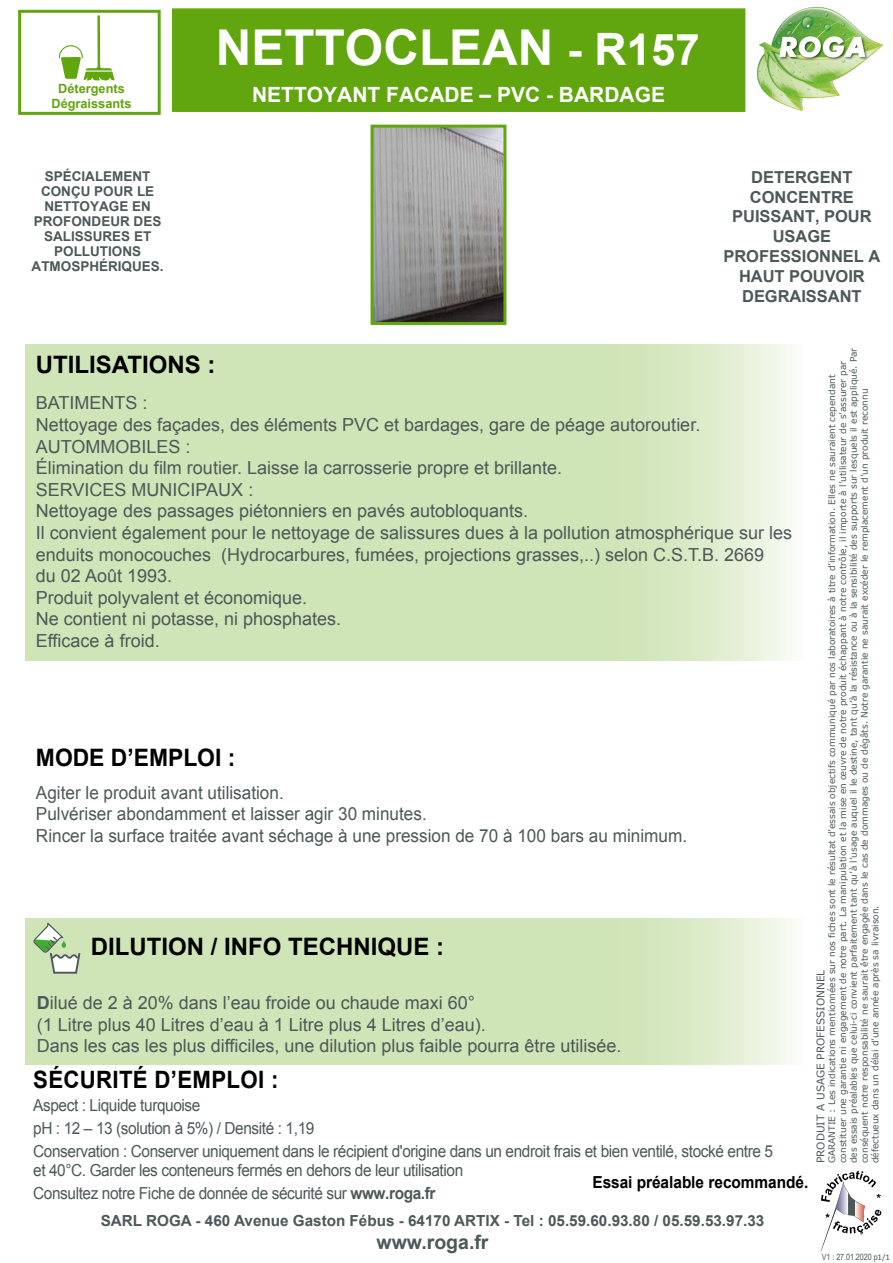
<style>
.page{position:relative;width:893px;height:1263px;background:#fff}
.page>*{position:absolute;margin:0;border:0;box-sizing:border-box;transform-origin:0 0}
.t1{font:700 49.35px "Arial";color:#fff}
.t2{font:700 24px "Arial";color:#000}
.t3{font:700 24px "Arial";color:#000;scale:.93 1}
.t4{font:700 24px "Arial";color:#000;scale:.95 1}
.t5{font:700 21px "Arial";color:#fff}
.t6{font:700 19.5px "Arial";color:#4d5858}
.t7{font:18px/21.6px "Arial";color:#4d5858}
.t8{font:18px/21.6px "Arial";color:#4d5858;scale:.95 1}
.t9{font:16.5px/22.8px "Arial";letter-spacing:-.025em;color:#4d5858;scale:.93 1}
.t10{font:700 16.5px/19.8px "Arial";letter-spacing:-.005em;color:#4d5858;text-align:center}
.t11{font:700 16.5px "Arial";color:#000;scale:.93 1}
.t12{font:700 15.3px "Arial";color:#4d5858}
.t13{font:700 13.5px/15px "Arial";color:#4d5858;text-align:center}
.t14{font:700 12.75px/15.3px "Arial";color:#61a60e;text-align:center}
.t15{font:10.5px "Verdana";color:#4d5858}
.t16{font:9px/10.8px "Verdana";color:#4d5858}
.t17{font:8.7px "Arial Narrow";letter-spacing:-.005em;color:#4d5858}
.s1{font-size:44.7px}
.s2{font-size:43.65px}
.s3{font-weight:700}
.s4{font-family:"Calibri"}
</style>
<div class="page">
<div style="left:172px;top:8px;width:573px;height:104px;background:#61a60e;border:2px solid #61a60e"></div>
<svg style="left:821px;top:1171px;width:60px;height:80px"></svg>
<img style="left:758px;top:7px;width:124px;height:104px">
<svg style="left:26px;top:919px;width:766px;height:145px;background:#d2e6bc"></svg>
<svg style="left:26px;top:345px;width:766px;height:315px;background:#d2e6bc"></svg>
<svg style="left:33px;top:923px;width:47px;height:51px"></svg>
<div style="left:18px;top:10px;width:143px;height:105px;border:3px solid #61a60e"></div>
<svg style="left:59px;top:15px;width:56px;height:66px"></svg>
<img style="left:375px;top:129px;width:127px;height:192px">
<div style="left:371px;top:125px;width:135px;height:200px;border:3px solid #61a60e"></div>
<h3 class="t14" style="left:52px;top:81px;width:82px">Détergents<br>Dégraissants</h3>
<h1 class="t1" style="left:216px;top:12px;width:485px">NETTOCLEAN <span class="s1">- R</span><span class="s2">157</span></h1>
<h3 class="t5" style="left:252px;top:80px;width:415px">NETTOYANT FACADE – PVC - BARDAGE</h3>
<h3 class="t13" style="left:32px;top:169px;width:134px">SPÉCIALEMENT<br>CONÇU POUR LE<br>NETTOYAGE EN<br>PROFONDEUR DES<br>SALISSURES ET<br>POLLUTIONS<br>ATMOSPHÉRIQUES.</h3>
<h3 class="t10" style="left:724px;top:167px;width:158px">DETERGENT<br>CONCENTRE<br>PUISSANT, POUR<br>USAGE<br>PROFESSIONNEL A<br>HAUT POUVOIR<br>DEGRAISSANT</h3>
<h2 class="t2" style="left:36px;top:348px;width:181px">UTILISATIONS :</h2>
<p class="t7" style="left:36px;top:392px;width:758px">BATIMENTS :<br>Nettoyage des façades, des éléments PVC et bardages, gare de péage autoroutier.<br>AUTOMMOBILES :<br>Élimination du film routier. Laisse la carrosserie propre et brillante.<br>SERVICES MUNICIPAUX :<br>Nettoyage des passages piétonniers en pavés autobloquants.<br>Il convient également pour le nettoyage de salissures dues à la pollution atmosphérique sur les enduits monocouches (Hydrocarbures, fumées, projections grasses,..) selon C.S.T.B. 2669<br>du 02 Août 1993.<br>Produit polyvalent et économique.<br>Ne contient ni potasse, ni phosphates.<br>Efficace à froid.</p>
<h2 class="t4" style="left:36px;top:741px;width:212px">MODE D’EMPLOI :</h2>
<h3 class="t8" style="left:36px;top:781px;width:687px">Agiter le produit avant utilisation.<br>Pulvériser abondamment et laisser agir 30 minutes.<br>Rincer la surface traitée avant séchage à une pression de 70 à 100 bars au minimum.</h3>
<h2 class="t2" style="left:91px;top:930px;width:355px">DILUTION / INFO TECHNIQUE :</h2>
<h3 class="t7" style="left:37px;top:992px;width:586px"><span class="s3">D</span>ilué de 2 à 20% dans l’eau froide ou chaude maxi 60°<br>(1 Litre plus 40 Litres d’eau à 1 Litre plus 4 Litres d’eau).<br>Dans les cas les plus difficiles, une dilution plus faible pourra être utilisée.</h3>
<h2 class="t3" style="left:33px;top:1062px;width:265px">SÉCURITÉ D’EMPLOI :</h2>
<h3 class="t9" style="left:33px;top:1093px;width:797px">Aspect : Liquide turquoise<br>pH : 12 – 13 (solution à 5%) / Densité : 1,19<br>Conservation : Conserver uniquement dans le récipient d'origine dans un endroit frais et bien ventilé, stocké entre 5</h3>
<h3 class="t9" style="left:33px;top:1159px;width:464px">et 40°C. Garder les conteneurs fermés en dehors de leur utilisation<br>Consultez notre Fiche de donnée de sécurité sur <span class="s3">www.roga.fr</span></h3>
<h3 class="t11" style="left:592px;top:1171px;width:234px">Essai préalable recommandé.</h3>
<h3 class="t12" style="left:101px;top:1210px;width:665px">SARL ROGA - 460 Avenue Gaston Fébus - 64170 ARTIX - Tel : 05.59.60.93.80 / 05.59.53.97.33</h3>
<h3 class="t6" style="left:377px;top:1229px;width:113px">www.roga.fr</h3>
<p class="t16" style="left:827px;top:1163px;width:817px;rotate:-90deg">GARANTIE : Les indications mentionnées sur nos fiches sont le résultat d’essais objectifs communiqué par nos laboratoires à titre d’information. Elles ne sauraient cependant constituer une garantie ni engagement de notre part. La manipulation et la mise en œuvre de notre produit échappant à notre contrôle, il importe à l’utilisateur de s’assurer par des essais préalables que celui-ci convient parfaitement tant qu’à l’usage auquel il le destine, tant qu’à la résistance ou à la sensibilité des supports sur lesquels il est appliqué. Par conséquent notre responsabilité ne saurait être engagée dans le cas de dommages ou de dégâts. Notre garantie ne saurait excéder le remplacement d’un produit reconnu défectueux dans un délai d’une année après sa livraison.</p>
<p class="t15" style="left:813px;top:1163px;width:195px;rotate:-90deg">PRODUIT A USAGE PROFESSIONNEL</p>
<p class="t17" style="left:822px;top:1251px;width:70px">V1 : 27.01.2020 p<span class="s4">1/1</span></p>
</div>
